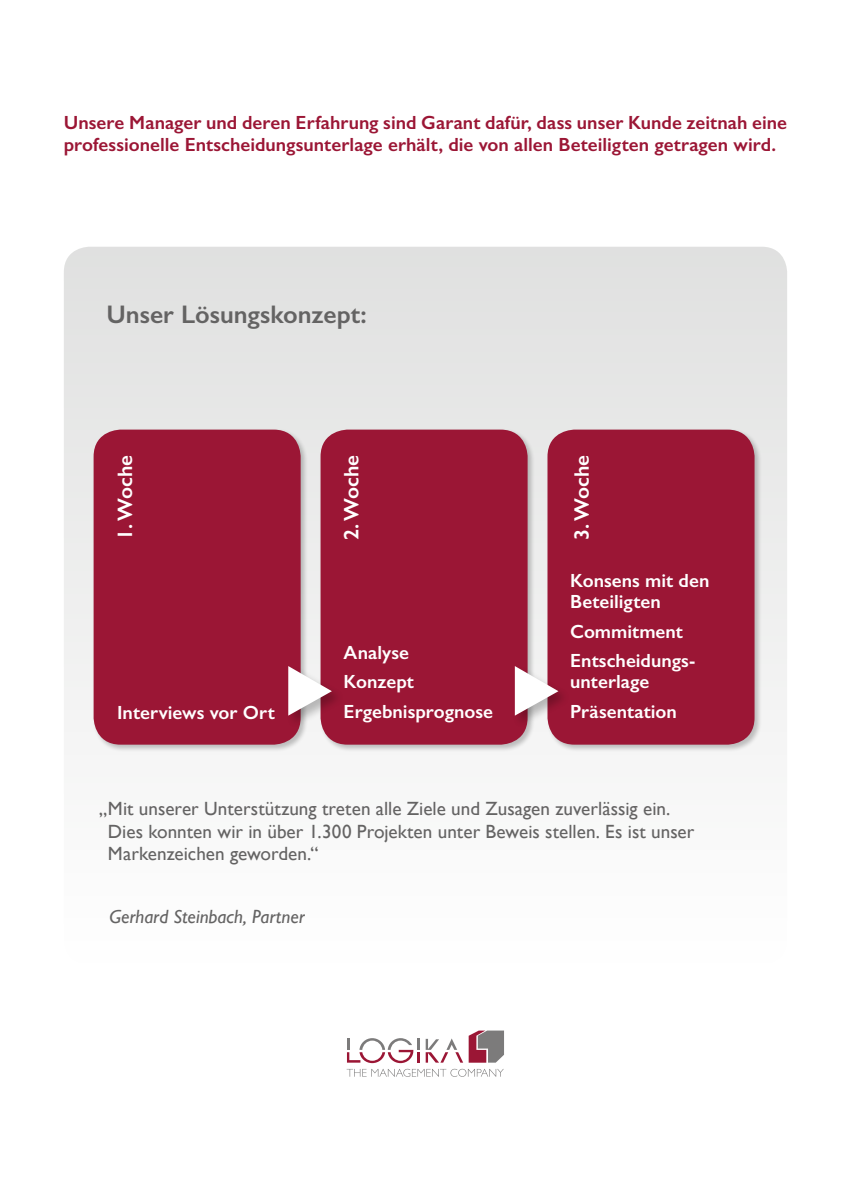
<style>
.page{position:relative;width:851px;height:1191px;background:#fff}
.page>*{position:absolute;margin:0;border:0;box-sizing:border-box;transform-origin:0 0}
.t1{font:600 25.5px "Gill Sans";color:#646363}
.t2{font:600 21px "Gill Sans";color:#fff}
.t3{font:19.2px/22.5px "Gill Sans";color:#646363}
.t4{font:600 19.2px/22.5px "Gill Sans";letter-spacing:.005em;color:#9b1635}
.t5{font:600 19.2px/29.5px "Gill Sans";color:#fff}
.t6{font:italic 19.2px "Gill Sans";color:#646363}
</style>
<div class="page">
<svg style="left:346px;top:1030px;width:158px;height:46px"></svg>
<div style="left:64px;top:247px;width:723px;height:718px;background:linear-gradient(to bottom,#e0e0e0,#fefefe);border-radius:26px"></div>
<div style="left:92px;top:428px;width:216px;height:324px;background:#000;opacity:.23"></div>
<div style="left:95px;top:431px;width:204px;height:312px;background:#9b1635;border-radius:26px"></div>
<div style="left:94px;top:429px;width:206px;height:315px;border:3px solid #9b1635;border-radius:26px"></div>
<div style="left:319px;top:428px;width:216px;height:324px;background:#000;opacity:.23"></div>
<div style="left:322px;top:431px;width:204px;height:312px;background:#9b1635;border-radius:26px"></div>
<div style="left:320px;top:429px;width:207px;height:315px;border:3px solid #9b1635;border-radius:26px"></div>
<div style="left:546px;top:428px;width:216px;height:324px;background:#000;opacity:.23"></div>
<div style="left:549px;top:431px;width:204px;height:312px;background:#9b1635;border-radius:26px"></div>
<div style="left:547px;top:429px;width:207px;height:315px;border:3px solid #9b1635;border-radius:26px"></div>
<div style="left:286px;top:665px;width:59px;height:63px;background:#000;opacity:.25"></div>
<svg style="left:288px;top:666px;width:44px;height:49px"></svg>
<div style="left:512px;top:665px;width:59px;height:63px;background:#000;opacity:.25"></div>
<svg style="left:514px;top:666px;width:44px;height:49px"></svg>
<p class="t4" style="left:64px;top:111px;width:724px">Unsere Manager und deren Erfahrung sind Garant dafür, dass unser Kunde zeitnah eine professionelle Entscheidungsunterlage erhält, die von allen Beteiligten getragen wird.</p>
<h1 class="t1" style="left:106px;top:298px;width:262px">Unser Lösungskonzept:</h1>
<p class="t2" style="left:112px;top:540px;width:87px;rotate:-90deg">1. Woche</p>
<p class="t5" style="left:117px;top:697px;width:159px">Interviews vor Ort</p>
<p class="t2" style="left:338px;top:540px;width:87px;rotate:-90deg">2. Woche</p>
<p class="t2" style="left:569px;top:540px;width:87px;rotate:-90deg">3. Woche</p>
<p class="t5" style="left:343px;top:637px;width:151px">Analyse<br>Konzept<br>Ergebnisprognose</p>
<p class="t5" style="left:570px;top:570px;width:141px;line-height:21px">Konsens mit den<br>Beteiligten</p>
<p class="t5" style="left:570px;top:616px;width:125px">Commitment<br>Entscheidungs-</p>
<p class="t5" style="left:570px;top:667px;width:108px">unterlage<br>Präsentation</p>
<p class="t3" style="left:108px;top:797px;width:588px;text-indent:-9px">„Mit unserer Unterstützung treten alle Ziele und Zusagen zuverlässig ein.<br>Dies konnten wir in über 1.300 Projekten unter Beweis stellen. Es ist unser<br>Markenzeichen geworden.“</p>
<p class="t6" style="left:109px;top:906px;width:196px">Gerhard Steinbach, Partner</p>
</div>
